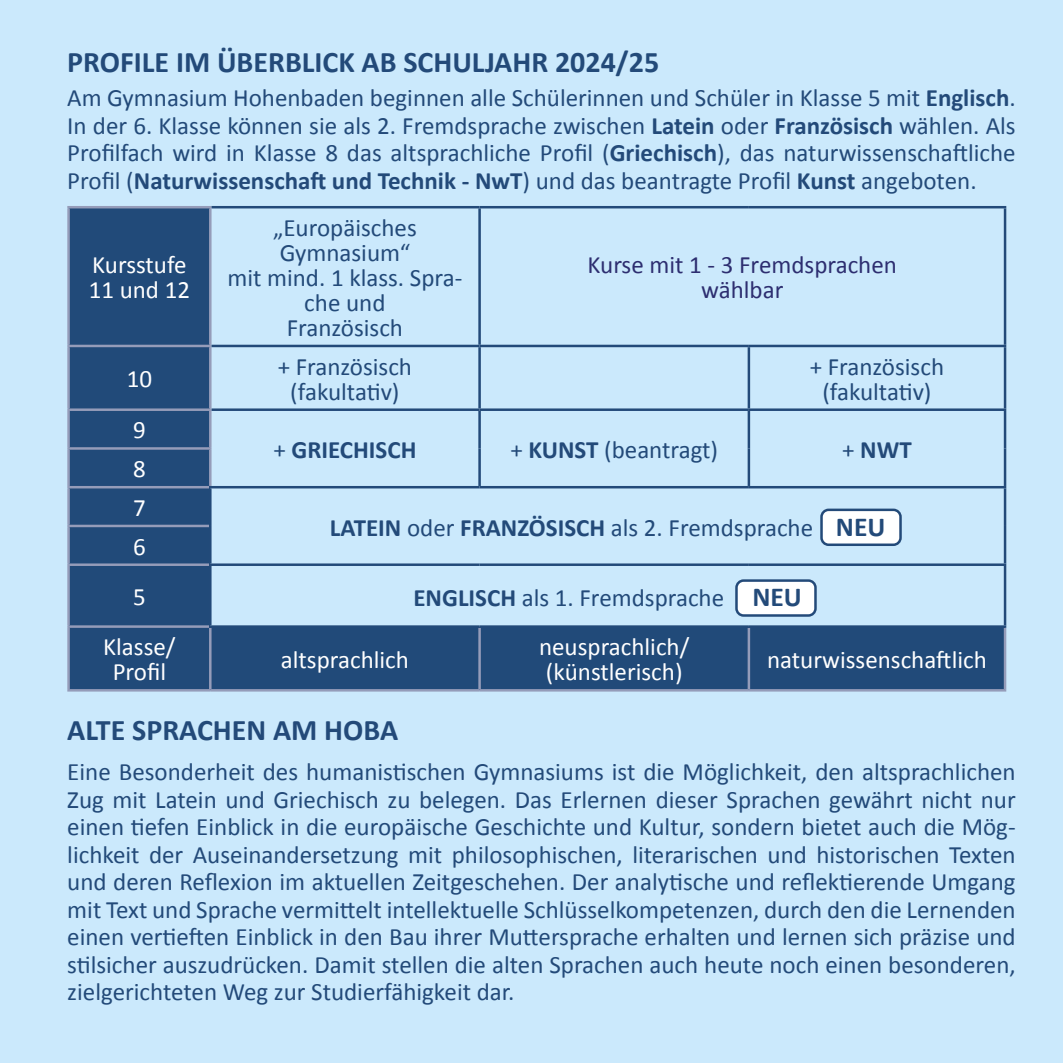
<style>
.page{position:relative;width:1063px;height:1063px;background:#cbe9fc}
.page>*{position:absolute;margin:0;border:0;box-sizing:border-box;transform-origin:0 0}
.t1{font:700 30px "Calibri";color:#234a79}
.t2{font:25px/27.5px "Calibri";color:#234a79;text-align:center}
.t3{font:25px/25px "Calibri";color:#fff}
.t4{font:25px/25px "Calibri";color:#2d2e70;text-align:center}
.t5{font:700 25px "Calibri";color:#234a79}
.s1{font-weight:700}
.s2{font-weight:400}
.s3{font-weight:700;font-size:27.5px}
</style>
<div class="page">
<svg style="left:70px;top:208px;width:934px;height:481px"></svg>
<hr style="left:67px;top:206px;width:145px;height:2px;background:#959cb9">
<hr style="left:67px;top:208px;width:3px;height:137px;background:#959cb9">
<hr style="left:209px;top:208px;width:3px;height:137px;background:#959cb9">
<hr style="left:67px;top:345px;width:145px;height:2px;background:#959cb9">
<hr style="left:67px;top:347px;width:3px;height:61px;background:#959cb9">
<hr style="left:209px;top:347px;width:3px;height:61px;background:#959cb9">
<hr style="left:212px;top:206px;width:268px;height:2px;background:#234a79">
<hr style="left:480px;top:206px;width:269px;height:2px;background:#234a79">
<hr style="left:478px;top:208px;width:3px;height:137px;background:#234a79">
<hr style="left:749px;top:206px;width:257px;height:2px;background:#234a79">
<hr style="left:1004px;top:208px;width:2px;height:137px;background:#234a79">
<hr style="left:212px;top:345px;width:268px;height:2px;background:#234a79">
<hr style="left:480px;top:345px;width:269px;height:2px;background:#234a79">
<hr style="left:478px;top:347px;width:3px;height:61px;background:#234a79">
<hr style="left:749px;top:345px;width:257px;height:2px;background:#234a79">
<hr style="left:748px;top:347px;width:2px;height:61px;background:#234a79">
<hr style="left:1004px;top:347px;width:2px;height:61px;background:#234a79">
<hr style="left:67px;top:408px;width:145px;height:3px;background:#959cb9">
<hr style="left:67px;top:411px;width:3px;height:36px;background:#959cb9">
<hr style="left:212px;top:408px;width:268px;height:3px;background:#234a79">
<hr style="left:480px;top:408px;width:269px;height:3px;background:#234a79">
<hr style="left:478px;top:411px;width:3px;height:37px;background:#234a79">
<hr style="left:749px;top:408px;width:257px;height:3px;background:#234a79">
<hr style="left:748px;top:411px;width:2px;height:37px;background:#234a79">
<hr style="left:1004px;top:411px;width:2px;height:37px;background:#234a79">
<hr style="left:478px;top:448px;width:3px;height:38px;background:#234a79">
<hr style="left:748px;top:448px;width:2px;height:38px;background:#234a79">
<hr style="left:1004px;top:448px;width:2px;height:38px;background:#234a79">
<hr style="left:209px;top:411px;width:3px;height:36px;background:#959cb9">
<hr style="left:67px;top:447px;width:145px;height:3px;background:#959cb9">
<hr style="left:67px;top:450px;width:3px;height:36px;background:#959cb9">
<hr style="left:209px;top:450px;width:3px;height:36px;background:#959cb9">
<hr style="left:67px;top:486px;width:142px;height:2px;background:#959cb9">
<hr style="left:67px;top:488px;width:3px;height:37px;background:#959cb9">
<hr style="left:67px;top:525px;width:142px;height:2px;background:#959cb9">
<hr style="left:67px;top:527px;width:3px;height:36px;background:#959cb9">
<hr style="left:67px;top:563px;width:142px;height:3px;background:#959cb9">
<hr style="left:67px;top:566px;width:3px;height:59px;background:#959cb9">
<hr style="left:67px;top:625px;width:142px;height:3px;background:#959cb9">
<hr style="left:67px;top:628px;width:3px;height:61px;background:#959cb9">
<hr style="left:209px;top:628px;width:3px;height:61px;background:#959cb9">
<hr style="left:478px;top:628px;width:3px;height:61px;background:#959cb9">
<hr style="left:748px;top:628px;width:2px;height:61px;background:#959cb9">
<hr style="left:1004px;top:628px;width:2px;height:61px;background:#959cb9">
<hr style="left:67px;top:689px;width:143px;height:3px;background:#959cb9">
<hr style="left:210px;top:689px;width:270px;height:3px;background:#959cb9">
<hr style="left:480px;top:689px;width:269px;height:3px;background:#959cb9">
<hr style="left:749px;top:689px;width:257px;height:3px;background:#959cb9">
<hr style="left:209px;top:486px;width:271px;height:2px;background:#234a79">
<hr style="left:209px;top:488px;width:3px;height:38px;background:#234a79">
<hr style="left:480px;top:486px;width:269px;height:2px;background:#234a79">
<hr style="left:749px;top:486px;width:257px;height:2px;background:#234a79">
<hr style="left:1004px;top:488px;width:2px;height:38px;background:#234a79">
<hr style="left:209px;top:526px;width:3px;height:37px;background:#234a79">
<hr style="left:1004px;top:526px;width:2px;height:37px;background:#234a79">
<hr style="left:209px;top:563px;width:271px;height:3px;background:#234a79">
<hr style="left:209px;top:566px;width:3px;height:59px;background:#234a79">
<hr style="left:480px;top:563px;width:269px;height:3px;background:#234a79">
<hr style="left:749px;top:563px;width:257px;height:3px;background:#234a79">
<hr style="left:1004px;top:566px;width:2px;height:59px;background:#234a79">
<hr style="left:209px;top:625px;width:271px;height:3px;background:#234a79">
<hr style="left:480px;top:625px;width:269px;height:3px;background:#234a79">
<hr style="left:749px;top:625px;width:257px;height:3px;background:#234a79">
<p class="t1" style="left:67px;top:41px;width:593px">PROFILE IM ÜBERBLICK AB SCHULJAHR 2024/25</p>
<p class="t2" style="left:67px;top:84px;width:950px;text-align:justify">Am Gymnasium Hohenbaden beginnen alle Schülerinnen und Schüler in Klasse 5 mit <span class="s1">Englisch</span>.<br>In der 6. Klasse können sie als 2. Fremdsprache zwischen <span class="s1">Latein</span> oder <span class="s1">Französisch</span> wählen. Als Profilfach wird in Klasse 8 das altsprachliche Profil (<span class="s1">Griechisch</span>), das naturwissenschaftliche Profil (<span class="s1">Naturwissenschaft und Technik - NwT</span>) und das beantragte Profil <span class="s1">Kunst</span> angeboten.</p>
<p class="t3" style="left:89px;top:252px;width:103px">Kursstufe<br>11 und 12</p>
<p class="t3" style="left:127px;top:366px;width:27px">10</p>
<p class="t3" style="left:133px;top:417px;width:14px">9</p>
<p class="t3" style="left:133px;top:449px;width:14px;line-height:38.8px">8<br>7</p>
<p class="t3" style="left:133px;top:521px;width:14px;line-height:50.2px">6<br>5</p>
<p class="t3" style="left:103px;top:634px;width:74px;text-align:center">Klasse/<br>Profil</p>
<p class="t2" style="left:227px;top:214px;width:237px;line-height:25px">„Europäisches<br>Gymnasium“<br>mit mind. 1 klass. Spra&shy;che und<br>Französisch</p>
<p class="t4" style="left:588px;top:252px;width:311px">Kurse mit 1 - 3 Fremdsprachen wählbar</p>
<p class="t2" style="left:278px;top:353px;width:136px;line-height:25px">+ Französisch (fakultativ)</p>
<p class="t2" style="left:810px;top:353px;width:136px;line-height:25px">+ Französisch (fakultativ)</p>
<p class="t5" style="left:273px;top:432px;width:145px"><span class="s2">+</span> GRIECHISCH</p>
<p class="t2" style="left:510px;top:435px;width:209px">+ <span class="s1">KUNST</span> (beantragt)</p>
<p class="t5" style="left:842px;top:432px;width:71px"><span class="s2">+</span> NWT</p>
<p class="t2" style="left:330px;top:514px;width:557px"><span class="s1">LATEIN</span> oder <span class="s1">FRANZÖSISCH</span> als 2. Fremdsprache <span class="s3">NEU</span></p>
<p class="t2" style="left:413px;top:583px;width:390px"><span class="s1">ENGLISCH</span> als 1. Fremdsprache <span class="s3">NEU</span></p>
<p class="t3" style="left:281px;top:646px;width:130px">altsprachlich</p>
<p class="t3" style="left:539px;top:634px;width:152px">neusprachlich/ (künstlerisch)</p>
<p class="t3" style="left:767px;top:646px;width:221px">naturwissenschaftlich</p>
<p class="t1" style="left:67px;top:709px;width:332px">ALTE SPRACHEN AM HOBA</p>
<p class="t2" style="left:67px;top:758px;width:950px;text-align:justify">Eine Besonderheit des humanistischen Gymnasiums ist die Möglichkeit, den altsprachlichen Zug mit Latein und Griechisch zu belegen. Das Erlernen dieser Sprachen gewährt nicht nur einen tiefen Einblick in die europäische Geschichte und Kultur, sondern bietet auch die Mög&shy;lichkeit der Auseinandersetzung mit philosophischen, literarischen und historischen Texten und deren Reflexion im aktuellen Zeitgeschehen. Der analytische und reflektierende Umgang mit Text und Sprache vermittelt intellektuelle Schlüsselkompetenzen, durch den die Lernenden einen vertieften Einblick in den Bau ihrer Muttersprache erhalten und lernen sich präzise und stilsicher auszudrücken. Damit stellen die alten Sprachen auch heute noch einen besonderen, zielgerichteten Weg zur Studierfähigkeit dar.</p>
</div>
